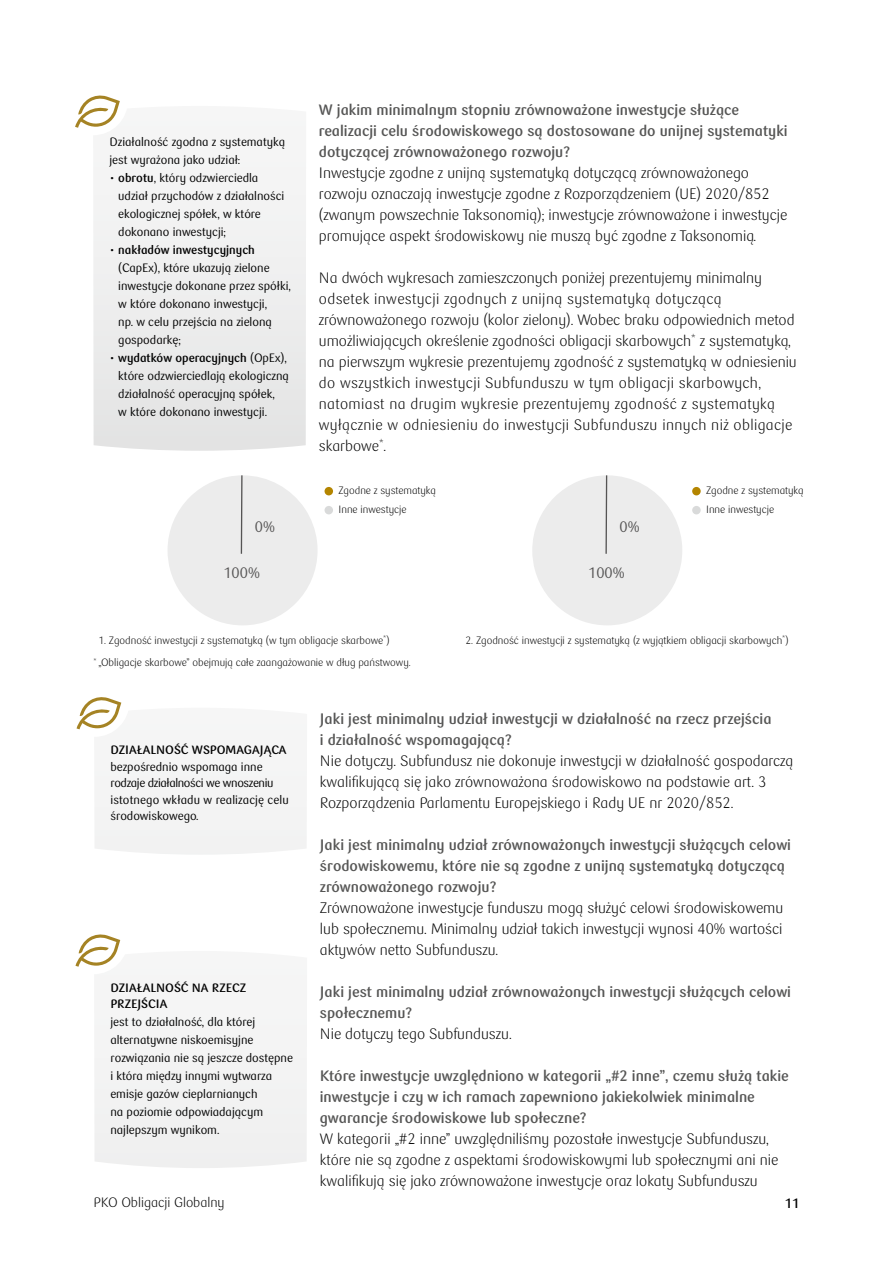
<style>
.page{position:relative;width:893px;height:1263px;background:#fff}
.page>*{position:absolute;margin:0;border:0;box-sizing:border-box;transform-origin:0 0}
.t1{font:300 15px/21px "PKO Bank Polski";color:#000}
.t2{font:700 15px/21px "PKO Bank Polski";color:#565655}
.t3{font:15px "PKO Bank Polski";color:#555454}
.t4{font:300 13.5px "PKO Bank Polski";color:#000}
.t5{font:700 13.5px "PKO Bank Polski";color:#000}
.t6{font:12px/18px "PKO Bank Polski";color:#000}
.t7{font:700 12px/16.5px "PKO Bank Polski";color:#000}
.t8{font:300 10.5px "PKO Bank Polski";color:#000}
.s1{font-weight:700}
</style>
<div class="page">
<svg style="left:168px;top:475px;width:150px;height:150px"></svg>
<svg style="left:532px;top:475px;width:150px;height:150px"></svg>
<div style="left:692px;top:487px;width:9px;height:8px;background:#b48500;border-radius:50%"></div>
<div style="left:325px;top:487px;width:8px;height:8px;background:#b48500;border-radius:50%"></div>
<div style="left:692px;top:506px;width:9px;height:8px;background:#d9dada;border-radius:50%"></div>
<div style="left:325px;top:506px;width:8px;height:8px;background:#d9dada;border-radius:50%"></div>
<svg style="left:93px;top:162px;width:213px;height:289px"></svg>
<svg style="left:75px;top:95px;width:45px;height:33px"></svg>
<svg style="left:76px;top:697px;width:231px;height:157px"></svg>
<div style="left:95px;top:1019px;width:212px;height:149px;background:#f2f2f2"></div>
<svg style="left:75px;top:934px;width:46px;height:33px"></svg>
<p class="t6" style="left:110px;top:133px;width:177px">Działalność zgodna z systematyką jest wyrażona jako udział:</p>
<p class="t6" style="left:118px;top:169px;width:168px;text-indent:-9px">• <span class="s1">obrotu</span>, który odzwierciedla udział przychodów z działalności ekologicznej spółek, w które dokonano inwestycji;</p>
<p class="t6" style="left:118px;top:241px;width:174px;text-indent:-9px">• <span class="s1">nakładów inwestycyjnych </span>(CapEx), które ukazują zielone inwestycje dokonane przez spółki, w które dokonano inwestycji,<br>np. w celu przejścia na zieloną gospodarkę;</p>
<p class="t6" style="left:118px;top:349px;width:172px;text-indent:-9px">• <span class="s1">wydatków operacyjnych</span> (OpEx), które odzwierciedlają ekologiczną działalność operacyjną spółek,<br>w które dokonano inwestycji.</p>
<p class="t3" style="left:255px;top:518px;width:22px">0%</p>
<p class="t3" style="left:223px;top:564px;width:38px">100%</p>
<p class="t2" style="left:319px;top:99px;width:470px">W jakim minimalnym stopniu zrównoważone inwestycje służące realizacji celu środowiskowego są dostosowane do unijnej systematyki dotyczącej zrównoważonego rozwoju?</p>
<p class="t1" style="left:319px;top:162px;width:470px">Inwestycje zgodne z unijną systematyką dotyczącą zrównoważonego rozwoju oznaczają inwestycje zgodne z Rozporządzeniem (UE) 2020/852 (zwanym powszechnie Taksonomią); inwestycje zrównoważone i inwestycje promujące aspekt środowiskowy nie muszą być zgodne z Taksonomią.</p>
<p class="t1" style="left:319px;top:267px;width:479px">Na dwóch wykresach zamieszczonych poniżej prezentujemy minimalny odsetek inwestycji zgodnych z unijną systematyką dotyczącą zrównoważonego rozwoju (kolor zielony). Wobec braku odpowiednich metod umożliwiających określenie zgodności obligacji skarbowych<sup>*</sup> z systematyką, na pierwszym wykresie prezentujemy zgodność z systematyką w odniesieniu do wszystkich inwestycji Subfunduszu w tym obligacji skarbowych, natomiast na drugim wykresie prezentujemy zgodność z systematyką wyłącznie w odniesieniu do inwestycji Subfunduszu innych niż obligacje skarbowe<sup>*</sup>.</p>
<p class="t8" style="left:338px;top:484px;width:99px">Zgodne z systematyką</p>
<p class="t8" style="left:706px;top:484px;width:99px">Zgodne z systematyką</p>
<p class="t8" style="left:338px;top:503px;width:69px">Inne inwestycje</p>
<p class="t8" style="left:706px;top:503px;width:69px">Inne inwestycje</p>
<p class="t3" style="left:620px;top:518px;width:22px">0%</p>
<p class="t3" style="left:588px;top:564px;width:38px">100%</p>
<p class="t8" style="left:98px;top:634px;width:293px">1. Zgodność inwestycji z systematyką (w tym obligacje skarbowe<sup>*</sup>)</p>
<p class="t8" style="left:94px;top:657px;width:319px"><sup>*</sup> „Obligacje skarbowe” obejmują całe zaangażowanie w dług państwowy.</p>
<p class="t8" style="left:466px;top:634px;width:325px">2. Zgodność inwestycji z systematyką (z wyjątkiem obligacji skarbowych<sup>*</sup>)</p>
<p class="t7" style="left:110px;top:742px;width:178px">DZIAŁALNOŚĆ WSPOMAGAJĄCA</p>
<p class="t6" style="left:110px;top:758px;width:180px;line-height:16.5px">bezpośrednio wspomaga inne rodzaje działalności we wnoszeniu istotnego wkładu w realizację celu środowiskowego.</p>
<p class="t7" style="left:110px;top:980px;width:137px">DZIAŁALNOŚĆ NA RZECZ<br>PRZEJŚCIA</p>
<p class="t6" style="left:110px;top:1013px;width:184px">jest to działalność, dla której alternatywne niskoemisyjne rozwiązania nie są jeszcze dostępne i która między innymi wytwarza emisje gazów cieplarnianych<br>na poziomie odpowiadającym najlepszym wynikom.</p>
<p class="t2" style="left:320px;top:708px;width:453px">Jaki jest minimalny udział inwestycji w działalność na rzecz przejścia i działalność wspomagającą?</p>
<p class="t1" style="left:320px;top:750px;width:475px">Nie dotyczy. Subfundusz nie dokonuje inwestycji w działalność gospodarczą kwalifikującą się jako zrównoważona środowiskowo na podstawie art. 3<br>Rozporządzenia Parlamentu Europejskiego i Rady UE nr 2020/852.</p>
<p class="t2" style="left:320px;top:834px;width:473px">Jaki jest minimalny udział zrównoważonych inwestycji służących celowi środowiskowemu, które nie są zgodne z unijną systematyką dotyczącą zrównoważonego rozwoju?</p>
<p class="t1" style="left:320px;top:897px;width:465px;text-align:justify">Zrównoważone inwestycje funduszu mogą służyć celowi środowiskowemu lub społecznemu. Minimalny udział takich inwestycji wynosi 40% wartości aktywów netto Subfunduszu.</p>
<p class="t2" style="left:320px;top:981px;width:473px">Jaki jest minimalny udział zrównoważonych inwestycji służących celowi społecznemu?</p>
<p class="t1" style="left:320px;top:1023px;width:193px">Nie dotyczy tego Subfunduszu.</p>
<p class="t2" style="left:320px;top:1065px;width:470px">Które inwestycje uwzględniono w kategorii „#2 inne”, czemu służą takie inwestycje i czy w ich ramach zapewniono jakiekolwiek minimalne gwarancje środowiskowe lub społeczne?</p>
<p class="t1" style="left:320px;top:1128px;width:460px">W kategorii „#2 inne” uwzględniliśmy pozostałe inwestycje Subfunduszu, które nie są zgodne z aspektami środowiskowymi lub społecznymi ani nie kwalifikują się jako zrównoważone inwestycje oraz lokaty Subfunduszu</p>
<p class="t4" style="left:94px;top:1195px;width:133px">PKO Obligacji Globalny</p>
<p class="t5" style="left:785px;top:1195px;width:16px">11</p>
</div>
